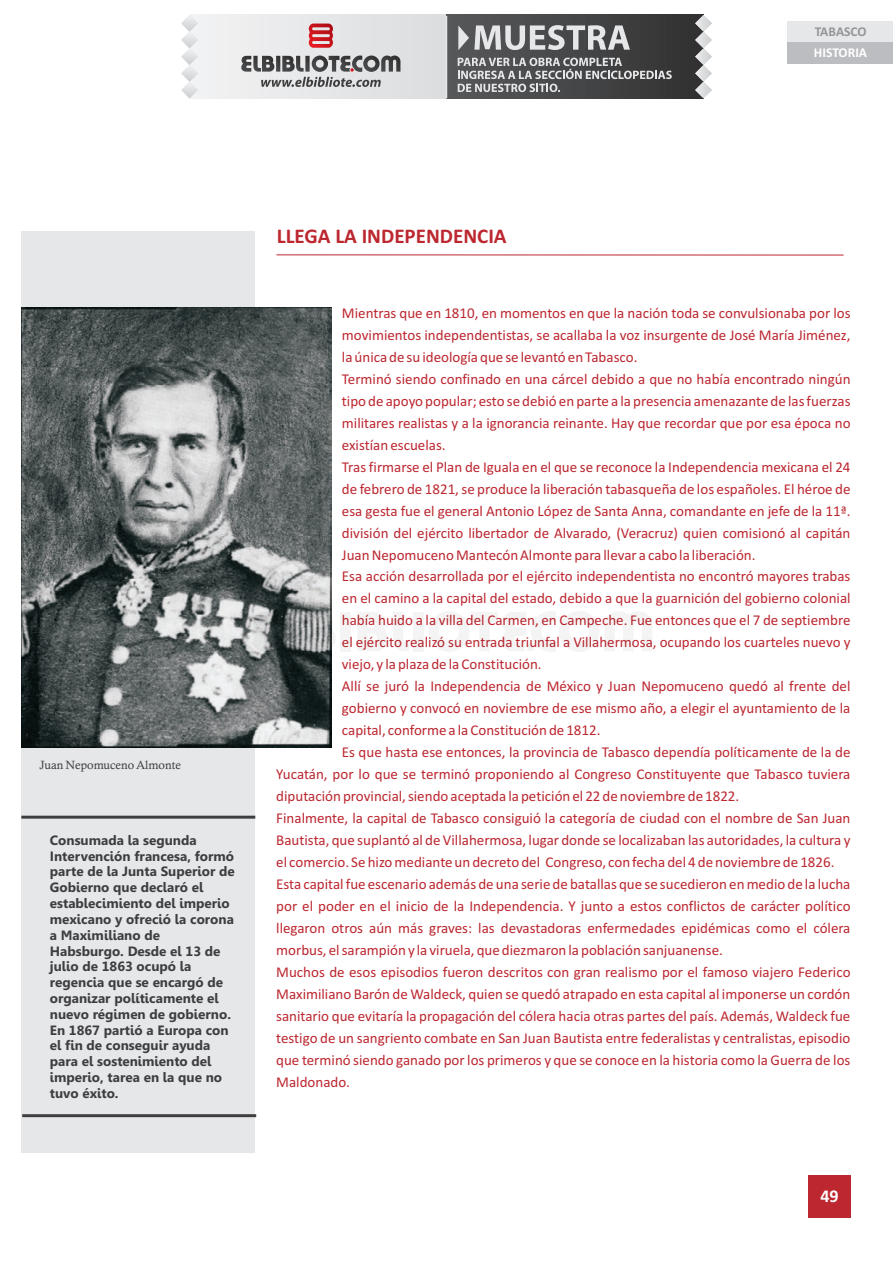
<style>
.page{position:relative;width:893px;height:1263px;background:#fff}
.page>*{position:absolute;margin:0;border:0;box-sizing:border-box;transform-origin:0 0}
.t1{font:700 21px "Calibri";color:#bc2730}
.t2{font:700 18px "Calibri";color:#fff}
.t3{font:15px "Calibri";color:#bc2730}
.t4{font:700 13.5px/15.8px "Gisha";color:#3e3e3f}
.t5{font:700 13.5px "Calibri";color:#fff}
.t6{font:700 13.5px "Calibri";color:#939598}
.t7{font:12px "Calisto";color:#3e3e3f}
</style>
<div class="page">
<div style="left:808px;top:1175px;width:42px;height:43px;background:#bc2730"></div>
<div style="left:21px;top:231px;width:234px;height:921px;background:#e6e7e9"></div>
<hr style="left:276px;top:255px;width:567px;height:1px;background:#bc2730">
<div style="left:787px;top:21px;width:106px;height:21px;background:#e6e7e9"></div>
<div style="left:787px;top:42px;width:106px;height:22px;background:#bcbdc0"></div>
<img style="left:22px;top:308px;width:309px;height:440px">
<hr style="left:21px;top:816px;width:234px;height:3px;background:#3e3e3f">
<hr style="left:22px;top:1114px;width:234px;height:3px;background:#3e3e3f">
<div style="left:189px;top:15px;width:514px;height:83px;background:#e6e7e9"></div>
<svg style="left:249px;top:612px;width:29px;height:39px"></svg>
<svg style="left:284px;top:612px;width:51px;height:39px;background:#8d9091"></svg>
<div style="left:340px;top:612px;width:11px;height:39px;background:#f4f4f4"></div>
<svg style="left:358px;top:612px;width:50px;height:39px"></svg>
<div style="left:413px;top:612px;width:11px;height:39px;background:#f4f4f4"></div>
<svg style="left:429px;top:612px;width:223px;height:39px"></svg>
<div style="left:446px;top:15px;width:257px;height:83px;background:linear-gradient(to right,#5a5b5d,#323232)"></div>
<svg style="left:181px;top:15px;width:17px;height:83px"></svg>
<svg style="left:695px;top:15px;width:17px;height:83px"></svg>
<svg style="left:309px;top:24px;width:24px;height:24px"></svg>
<svg style="left:241px;top:56px;width:159px;height:31px"></svg>
<svg style="left:458px;top:58px;width:214px;height:34px"></svg>
<svg style="left:458px;top:25px;width:172px;height:25px"></svg>
<hr style="left:446px;top:16px;width:1px;height:82px;background:#e6e7e9">
<p class="t6" style="left:815px;top:26px;width:53px">TABASCO</p>
<p class="t5" style="left:814px;top:47px;width:55px">HISTORIA</p>
<p class="t7" style="left:39px;top:760px;width:143px">Juan Nepomuceno Almonte</p>
<p class="t4" style="left:50px;top:833px;width:186px">Consumada la segunda<br>Intervención francesa, formó parte de la Junta Superior de<br>Gobierno que declaró el establecimiento del imperio mexicano y ofreció la corona a Maximiliano de<br>Habsburgo. Desde el 13 de julio de 1863 ocupó la regencia que se encargó de organizar políticamente el nuevo régimen de gobierno.<br>En 1867 partió a Europa con el fin de conseguir ayuda para el sostenimiento del imperio, tarea en la que no tuvo éxito.</p>
<h1 class="t1" style="left:277px;top:227px;width:231px">LLEGA LA INDEPENDENCIA</h1>
<p class="t3" style="left:342px;top:306px;width:510px">Mientras que en 1810, en momentos en que la nación toda se convulsionaba por los</p>
<p class="t3" style="left:342px;top:328px;width:510px">movimientos independentistas, se acallaba la voz insurgente de José María Jiménez,</p>
<p class="t3" style="left:342px;top:350px;width:297px">la única de su ideología que se levantó en Tabasco.</p>
<p class="t3" style="left:342px;top:372px;width:510px">Terminó siendo confinado en una cárcel debido a que no había encontrado ningún</p>
<p class="t3" style="left:342px;top:394px;width:510px">tipo de apoyo popular; esto se debió en parte a la presencia amenazante de las fuerzas</p>
<p class="t3" style="left:342px;top:416px;width:510px">militares realistas y a la ignorancia reinante. Hay que recordar que por esa época no</p>
<p class="t3" style="left:342px;top:438px;width:105px">existían escuelas.</p>
<p class="t3" style="left:342px;top:460px;width:510px">Tras firmarse el Plan de Iguala en el que se reconoce la Independencia mexicana el 24</p>
<p class="t3" style="left:342px;top:482px;width:510px">de febrero de 1821, se produce la liberación tabasqueña de los españoles. El héroe de</p>
<p class="t3" style="left:342px;top:504px;width:510px">esa gesta fue el general Antonio López de Santa Anna, comandante en jefe de la 11ª.</p>
<p class="t3" style="left:342px;top:526px;width:510px">división del ejército libertador de Alvarado, (Veracruz) quien comisionó al capitán</p>
<p class="t3" style="left:342px;top:548px;width:415px">Juan Nepomuceno Mantecón Almonte para llevar a cabo la liberación.</p>
<p class="t3" style="left:342px;top:570px;width:510px">Esa acción desarrollada por el ejército independentista no encontró mayores trabas</p>
<p class="t3" style="left:342px;top:592px;width:510px">en el camino a la capital del estado, debido a que la guarnición del gobierno colonial</p>
<p class="t3" style="left:342px;top:614px;width:510px">había huido a la villa del Carmen, en Campeche. Fue entonces que el 7 de septiembre</p>
<p class="t3" style="left:342px;top:636px;width:510px">el ejército realizó su entrada triunfal a Villahermosa, ocupando los cuarteles nuevo y</p>
<p class="t3" style="left:342px;top:658px;width:201px">viejo, y la plaza de la Constitución.</p>
<p class="t3" style="left:342px;top:680px;width:510px">Allí se juró la Independencia de México y Juan Nepomuceno quedó al frente del</p>
<p class="t3" style="left:342px;top:702px;width:510px">gobierno y convocó en noviembre de ese mismo año, a elegir el ayuntamiento de la</p>
<p class="t3" style="left:342px;top:724px;width:260px">capital, conforme a la Constitución de 1812.</p>
<p class="t3" style="left:342px;top:746px;width:510px">Es que hasta ese entonces, la provincia de Tabasco dependía políticamente de la de</p>
<p class="t3" style="left:276px;top:768px;width:576px">Yucatán, por lo que se terminó proponiendo al Congreso Constituyente que Tabasco tuviera</p>
<p class="t3" style="left:276px;top:790px;width:465px">diputación provincial, siendo aceptada la petición el 22 de noviembre de 1822.</p>
<p class="t3" style="left:276px;top:812px;width:576px">Finalmente, la capital de Tabasco consiguió la categoría de ciudad con el nombre de San Juan</p>
<p class="t3" style="left:276px;top:834px;width:576px">Bautista, que suplantó al de Villahermosa, lugar donde se localizaban las autoridades, la cultura y</p>
<p class="t3" style="left:276px;top:856px;width:560px">el comercio. Se hizo mediante un decreto del Congreso, con fecha del 4 de noviembre de 1826.</p>
<p class="t3" style="left:276px;top:878px;width:576px">Esta capital fue escenario además de una serie de batallas que se sucedieron en medio de la lucha</p>
<p class="t3" style="left:276px;top:900px;width:576px">por el poder en el inicio de la Independencia. Y junto a estos conflictos de carácter político</p>
<p class="t3" style="left:276px;top:922px;width:576px">llegaron otros aún más graves: las devastadoras enfermedades epidémicas como el cólera</p>
<p class="t3" style="left:276px;top:944px;width:448px">morbus, el sarampión y la viruela, que diezmaron la población sanjuanense.</p>
<p class="t3" style="left:276px;top:966px;width:576px">Muchos de esos episodios fueron descritos con gran realismo por el famoso viajero Federico</p>
<p class="t3" style="left:276px;top:988px;width:576px">Maximiliano Barón de Waldeck, quien se quedó atrapado en esta capital al imponerse un cordón</p>
<p class="t3" style="left:276px;top:1010px;width:576px">sanitario que evitaría la propagación del cólera hacia otras partes del país. Además, Waldeck fue</p>
<p class="t3" style="left:276px;top:1032px;width:576px">testigo de un sangriento combate en San Juan Bautista entre federalistas y centralistas, episodio</p>
<p class="t3" style="left:276px;top:1054px;width:576px">que terminó siendo ganado por los primeros y que se conoce en la historia como la Guerra de los</p>
<p class="t3" style="left:276px;top:1076px;width:75px">Maldonado.</p>
<p class="t2" style="left:820px;top:1189px;width:20px">49</p>
</div>
